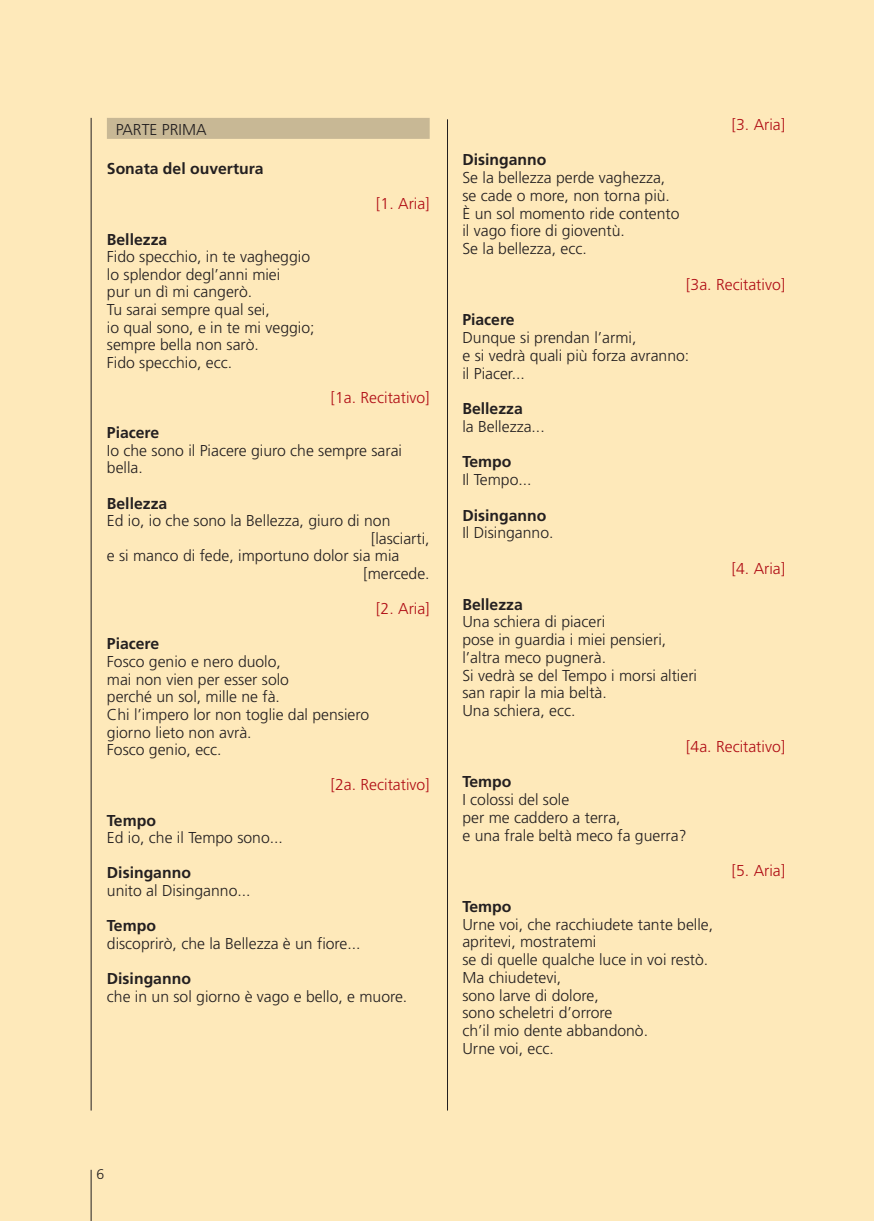
<style>
.page{position:relative;width:874px;height:1221px;background:#fff}
.page>*{position:absolute;margin:0;border:0;box-sizing:border-box;transform-origin:0 0}
.t1{font:300 15.75px/17.8px "Frutiger";color:#231f20}
.t2{font:700 15.75px "Frutiger";color:#231f20}
.t3{font:300 15.75px "Frutiger";color:#b00d15}
.t4{font:300 14px "Frutiger";color:#231f20}
</style>
<div class="page">
<div style="left:858px;top:0;width:15px;height:1220px;background:#fee9ba"></div>
<div style="left:0;top:0;width:858px;height:1220px;background:#fee9ba"></div>
<hr style="left:91px;top:1169px;width:1px;height:51px;background:#231f20">
<div style="left:107px;top:118px;width:322px;height:21px;background:#c8b895"></div>
<hr style="left:447px;top:119px;width:1px;height:991px;background:#231f20">
<hr style="left:91px;top:118px;width:1px;height:992px;background:#231f20">
<p class="t1" style="left:116px;top:121px;width:92px">PARTE PRIMA</p>
<p class="t2" style="left:107px;top:162px;width:158px">Sonata del ouvertura</p>
<p class="t2" style="left:107px;top:233px;width:62px">Bellezza</p>
<p class="t1" style="left:107px;top:249px;width:209px">Fido specchio, in te vagheggio lo splendor degl’anni miei<br>pur un dì mi cangerò.<br>Tu sarai sempre qual sei,<br>io qual sono, e in te mi veggio; sempre bella non sarò.<br>Fido specchio, ecc.</p>
<p class="t3" style="left:376px;top:197px;width:55px">[1. Aria]</p>
<p class="t3" style="left:330px;top:391px;width:100px">[1a. Recitativo]</p>
<p class="t2" style="left:107px;top:426px;width:54px">Piacere</p>
<p class="t1" style="left:107px;top:442px;width:296px">Io che sono il Piacere giuro che sempre sarai bella.</p>
<p class="t2" style="left:107px;top:497px;width:62px">Bellezza</p>
<p class="t1" style="left:107px;top:513px;width:285px">Ed io, io che sono la Bellezza, giuro di non</p>
<p class="t1" style="left:371px;top:530px;width:60px">[lasciarti,</p>
<p class="t1" style="left:107px;top:548px;width:294px">e si manco di fede, importuno dolor sia mia</p>
<p class="t1" style="left:363px;top:566px;width:68px">[mercede.</p>
<p class="t3" style="left:376px;top:602px;width:55px">[2. Aria]</p>
<p class="t2" style="left:107px;top:637px;width:54px">Piacere</p>
<p class="t1" style="left:107px;top:654px;width:263px">Fosco genio e nero duolo,<br>mai non vien per esser solo<br>perché un sol, mille ne fà.<br>Chi l’impero lor non toglie dal pensiero giorno lieto non avrà.<br>Fosco genio, ecc.</p>
<p class="t3" style="left:330px;top:778px;width:100px">[2a. Recitativo]</p>
<p class="t2" style="left:107px;top:813px;width:51px">Tempo</p>
<p class="t1" style="left:107px;top:829px;width:177px">Ed io, che il Tempo sono...</p>
<p class="t2" style="left:107px;top:866px;width:85px">Disinganno</p>
<p class="t1" style="left:107px;top:882px;width:145px">unito al Disinganno...</p>
<p class="t2" style="left:107px;top:919px;width:51px">Tempo</p>
<p class="t1" style="left:107px;top:935px;width:255px">discoprirò, che la Bellezza è un fiore...</p>
<p class="t2" style="left:107px;top:972px;width:85px">Disinganno</p>
<p class="t1" style="left:107px;top:988px;width:302px">che in un sol giorno è vago e bello, e muore.</p>
<p class="t3" style="left:731px;top:118px;width:55px">[3. Aria]</p>
<p class="t2" style="left:462px;top:153px;width:85px">Disinganno</p>
<p class="t1" style="left:462px;top:170px;width:219px">Se la bellezza perde vaghezza, se cade o more, non torna più.<br>È un sol momento ride contento il vago fiore di gioventù.<br>Se la bellezza, ecc.</p>
<p class="t3" style="left:686px;top:278px;width:100px">[3a. Recitativo]</p>
<p class="t2" style="left:462px;top:313px;width:54px">Piacere</p>
<p class="t1" style="left:462px;top:330px;width:228px">Dunque si prendan l’armi,<br>e si vedrà quali più forza avranno: il Piacer...</p>
<p class="t2" style="left:462px;top:402px;width:62px">Bellezza</p>
<p class="t1" style="left:462px;top:418px;width:84px">la Bellezza...</p>
<p class="t2" style="left:462px;top:455px;width:51px">Tempo</p>
<p class="t1" style="left:462px;top:472px;width:71px">Il Tempo...</p>
<p class="t2" style="left:462px;top:509px;width:85px">Disinganno</p>
<p class="t1" style="left:462px;top:525px;width:93px">Il Disinganno.</p>
<p class="t3" style="left:731px;top:562px;width:55px">[4. Aria]</p>
<p class="t2" style="left:462px;top:597px;width:62px">Bellezza</p>
<p class="t1" style="left:462px;top:614px;width:236px">Una schiera di piaceri<br>pose in guardia i miei pensieri, l’altra meco pugnerà.<br>Si vedrà se del Tempo i morsi altieri san rapir la mia beltà.<br>Una schiera, ecc.</p>
<p class="t3" style="left:686px;top:740px;width:100px">[4a. Recitativo]</p>
<p class="t2" style="left:462px;top:775px;width:51px">Tempo</p>
<p class="t1" style="left:462px;top:791px;width:225px">I colossi del sole<br>per me caddero a terra,<br>e una frale beltà meco fa guerra?</p>
<p class="t3" style="left:731px;top:864px;width:55px">[5. Aria]</p>
<p class="t2" style="left:462px;top:899px;width:51px">Tempo</p>
<p class="t1" style="left:462px;top:916px;width:252px">Urne voi, che racchiudete tante belle, apritevi, mostratemi<br>se di quelle qualche luce in voi restò.<br>Ma chiudetevi,<br>sono larve di dolore,<br>sono scheletri d’orrore<br>ch’il mio dente abbandonò.<br>Urne voi, ecc.</p>
<p class="t4" style="left:96px;top:1168px;width:9px">6</p>
</div>
